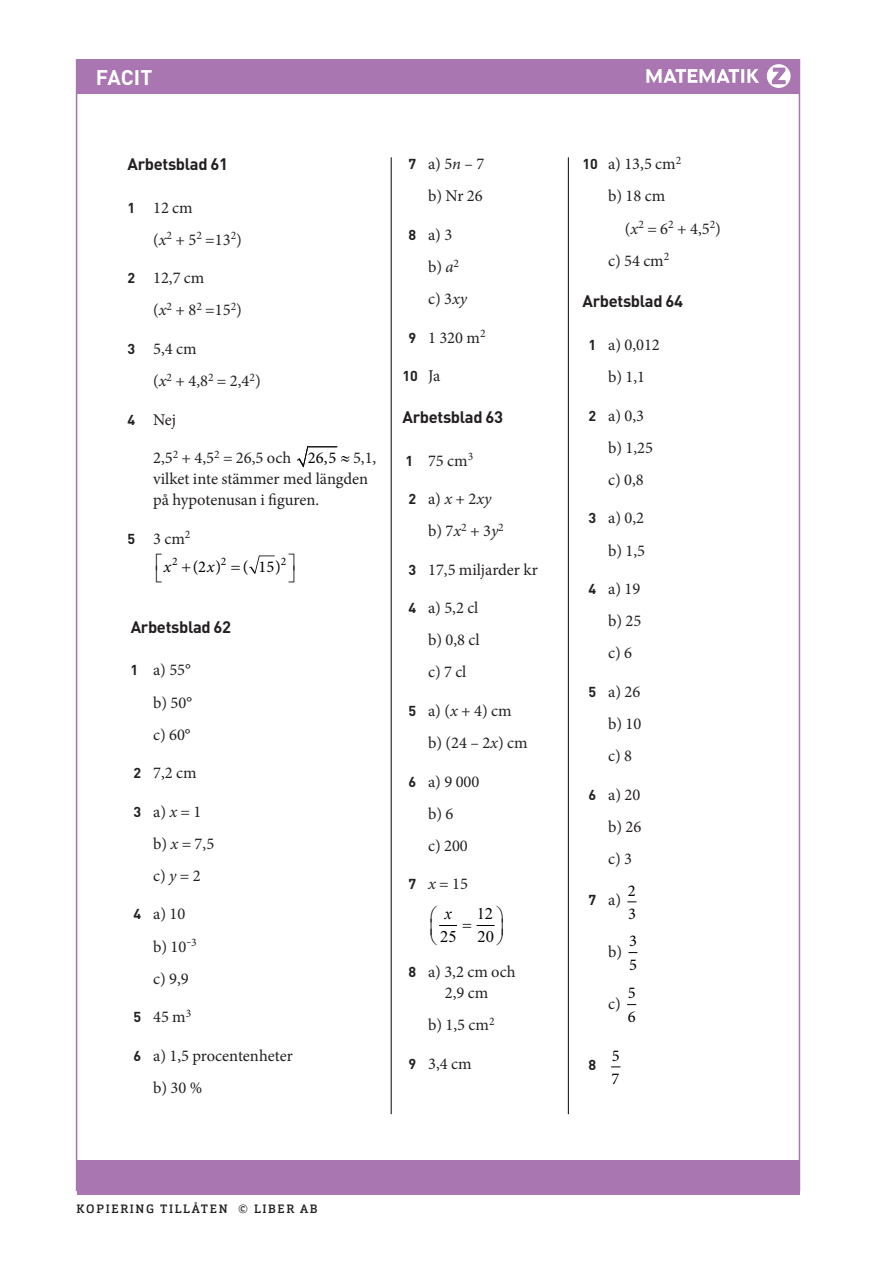
<style>
.page{position:relative;width:893px;height:1263px;background:#fff}
.page>*{position:absolute;margin:0;border:0;box-sizing:border-box;transform-origin:0 0}
.t1{font:700 21px "DIN Pro";letter-spacing:.005em;color:#fff}
.t2{font:700 21px "Arial";color:#a976b2}
.t3{font:16.5px/32.1px "Minion Pro";color:#231f20}
.t4{font:700 16.5px "DIN Pro";letter-spacing:-.02em;color:#231f20}
.t5{font:16.5px/23.1px "Minion Pro";color:#000}
.t6{font:16.5px/23.1px "Times New Roman";color:#000}
.t7{font:italic 16.5px "Times New Roman";color:#000}
.t8{font:700 14.25px "DIN Pro";color:#231f20}
.t9{font:500 12px "Orgon Slab";letter-spacing:.14em;color:#231f20}
.t10{font:11.55px "Minion Pro";color:#000}
.s1{font-family:"DIN Pro";font-weight:700;font-size:14.25px}
.s2{font-style:italic}
.s3{color:#000}
.s4{font-style:italic;color:#000}
.s5{font-family:"Minion Pro";font-weight:400;font-size:16.5px}
</style>
<div class="page">
<div style="left:77px;top:59px;width:722px;height:34px;background:#a976b2"></div>
<div style="left:77px;top:1160px;width:722px;height:34px;background:#a976b2"></div>
<div style="left:767px;top:64px;width:24px;height:24px;background:#fff;border-radius:50%"></div>
<svg style="left:646px;top:69px;width:113px;height:14px"></svg>
<svg style="left:772px;top:67px;width:14px;height:18px"></svg>
<svg style="left:297px;top:446px;width:40px;height:21px"></svg>
<svg style="left:249px;top:555px;width:26px;height:19px"></svg>
<hr style="left:391px;top:157px;width:1px;height:957px;background:#231f20">
<hr style="left:568px;top:157px;width:1px;height:957px;background:#231f20">
<svg style="left:439px;top:925px;width:18px;height:1px"></svg>
<svg style="left:476px;top:925px;width:19px;height:1px"></svg>
<p class="t1" style="left:96px;top:63px;width:58px">FACIT</p>
<p class="t2" style="left:772px;top:61px;width:14px">Z</p>
<p class="t4" style="left:128px;top:153px;width:102px">Arbetsblad 61</p>
<p class="t3" style="left:153px;top:191px;width:90px;text-indent:-26px"><span class="s1">1</span> 12 cm<br>(<span class="s2">x</span><sup>2</sup> + 5<sup>2</sup> =13<sup>2</sup>)</p>
<p class="t3" style="left:153px;top:262px;width:90px;text-indent:-26px"><span class="s1">2</span> 12,7 cm<br>(<span class="s2">x</span><sup>2</sup> + 8<sup>2</sup> =15<sup>2</sup>)</p>
<p class="t3" style="left:153px;top:333px;width:109px;text-indent:-26px"><span class="s1">3</span> 5,4 cm<br>(<span class="s2">x</span><sup>2</sup> + 4,8<sup>2</sup> = 2,4<sup>2</sup>)</p>
<p class="t3" style="left:128px;top:403px;width:50px"><span class="s1">4</span> Nej</p>
<p class="t3" style="left:153px;top:447px;width:225px;line-height:21px">2,5<sup>2</sup> + 4,5<sup>2</sup> = 26,5 och <span class="s3">26,5</span> <span class="s3">≈</span> 5,1, vilket inte stämmer med längden på hypotenusan i figuren.</p>
<p class="t3" style="left:163px;top:524px;width:29px;line-height:28.5px;text-indent:-36px"><span class="s1">5</span> 3 cm<sup>2 </sup><span class="s4">x</span></p>
<p class="t10" style="left:172px;top:553px;width:7px">2</p>
<p class="t10" style="left:221px;top:553px;width:7px">2</p>
<p class="t10" style="left:281px;top:553px;width:7px">2</p>
<p class="t5" style="left:193px;top:555px;width:30px">( )</p>
<p class="t5" style="left:243px;top:555px;width:7px">(</p>
<p class="t5" style="left:258px;top:555px;width:24px">15)</p>
<p class="t5" style="left:198px;top:555px;width:18px">2<span class="s2">x</span></p>
<p class="t4" style="left:131px;top:615px;width:102px">Arbetsblad 62</p>
<p class="t3" style="left:153px;top:654px;width:40px;text-align:justify;text-indent:-23px"><span class="s1">1</span> a) 55° b) 50° c) 60°</p>
<p class="t3" style="left:134px;top:757px;width:65px"><span class="s1">2</span> 7,2 cm</p>
<p class="t3" style="left:153px;top:795px;width:63px;text-indent:-20px"><span class="s1">3</span> a) <span class="s2">x</span> = 1 b) <span class="s2">x</span> = 7,5 c) <span class="s2">y</span> = 2</p>
<p class="t3" style="left:153px;top:898px;width:45px;text-indent:-20px"><span class="s1">4</span> a) 10 b) 10<sup>‒3 </sup>c) 9,9</p>
<p class="t3" style="left:134px;top:1001px;width:59px"><span class="s1">5</span> 45 m<sup>3</sup></p>
<p class="t3" style="left:153px;top:1039px;width:141px;text-indent:-20px"><span class="s1">6</span> a) 1,5 procentenheter b) 30 %</p>
<p class="t3" style="left:408px;top:148px;width:77px;text-align:right"><span class="s1">7</span> a) 5<span class="s2">n</span> – 7 b) Nr 26</p>
<p class="t3" style="left:428px;top:219px;width:41px;text-indent:-20px"><span class="s1">8</span> a) 3 b) <span class="s2">a</span><sup>2 </sup>c) 3<span class="s2">xy</span></p>
<p class="t3" style="left:408px;top:321px;width:79px"><span class="s1">9</span> 1 320 m<sup>2</sup></p>
<p class="t8" style="left:403px;top:366px;width:39px">10 <span class="s5">Ja</span></p>
<p class="t4" style="left:403px;top:406px;width:102px">Arbetsblad 63</p>
<p class="t3" style="left:405px;top:444px;width:69px"><span class="s1">1</span> 75 cm<sup>3</sup></p>
<p class="t3" style="left:428px;top:483px;width:77px;text-indent:-20px"><span class="s1">2</span> a) <span class="s2">x</span> + 2<span class="s2">xy </span>b) 7<span class="s2">x</span><sup>2</sup> + 3<span class="s2">y</span><sup>2</sup></p>
<p class="t3" style="left:408px;top:553px;width:131px"><span class="s1">3</span> 17,5 miljarder kr</p>
<p class="t3" style="left:428px;top:592px;width:53px;text-align:justify;text-indent:-20px"><span class="s1">4</span> a) 5,2 cl b) 0,8 cl c) 7 cl</p>
<p class="t3" style="left:428px;top:695px;width:101px;text-indent:-20px"><span class="s1">5</span> a) (<span class="s2">x</span> + 4) cm b) (24 – 2<span class="s2">x</span>) cm</p>
<p class="t3" style="left:408px;top:765px;width:72px;text-align:center"><span class="s1">6</span> a) 9 000 b) 6<br>c) 200</p>
<p class="t3" style="left:408px;top:868px;width:61px"><span class="s1">7</span> <span class="s2">x</span> = 15</p>
<p class="t7" style="left:445px;top:902px;width:9px">x</p>
<p class="t6" style="left:440px;top:925px;width:18px">25</p>
<p class="t6" style="left:477px;top:902px;width:19px">12<br>20</p>
<p class="t3" style="left:408px;top:961px;width:108px;line-height:21px;text-align:center"><span class="s1">8</span> a) 3,2 cm och<br>2,9 cm</p>
<p class="t3" style="left:428px;top:1009px;width:68px">b) 1,5 cm<sup>2</sup></p>
<p class="t3" style="left:408px;top:1047px;width:65px"><span class="s1">9</span> 3,4 cm</p>
<p class="t9" style="left:77px;top:1201px;width:243px">KOPIERING TILLÅTEN © LIBER AB</p>
<p class="t3" style="left:583px;top:148px;width:100px"><span class="s1">10</span> a) 13,5 cm<sup>2</sup></p>
<p class="t3" style="left:608px;top:180px;width:59px">b) 18 cm</p>
<p class="t3" style="left:625px;top:212px;width:98px">(<span class="s2">x</span><sup>2</sup> = 6<sup>2</sup> + 4,5<sup>2</sup>)</p>
<p class="t3" style="left:608px;top:244px;width:63px">c) 54 cm<sup>2</sup></p>
<p class="t4" style="left:583px;top:290px;width:102px">Arbetsblad 64</p>
<p class="t3" style="left:588px;top:329px;width:73px;text-align:center"><span class="s1">1</span> a) 0,012 b) 1,1</p>
<p class="t3" style="left:608px;top:399px;width:46px;text-indent:-20px"><span class="s1">2</span> a) 0,3 b) 1,25 c) 0,8</p>
<p class="t3" style="left:588px;top:502px;width:58px;text-align:right"><span class="s1">3</span> a) 0,2 b) 1,5</p>
<p class="t3" style="left:608px;top:573px;width:35px;text-align:justify;text-indent:-20px"><span class="s1">4</span> a) 19 b) 25 c) 6</p>
<p class="t3" style="left:608px;top:675px;width:35px;text-align:justify;text-indent:-20px"><span class="s1">5</span> a) 26 b) 10 c) 8</p>
<p class="t3" style="left:608px;top:778px;width:35px;text-align:justify;text-indent:-20px"><span class="s1">6</span> a) 20 b) 26 c) 3</p>
<p class="t3" style="left:588px;top:884px;width:34px"><span class="s1">7</span> a)</p>
<p class="t5" style="left:628px;top:879px;width:10px">2<br>3</p>
<p class="t3" style="left:608px;top:936px;width:16px">b)</p>
<p class="t5" style="left:629px;top:930px;width:9px">3<br>5</p>
<p class="t3" style="left:608px;top:988px;width:14px">c)</p>
<p class="t5" style="left:628px;top:982px;width:10px">5<br>6</p>
<p class="t8" style="left:588px;top:1055px;width:9px">8</p>
<p class="t5" style="left:612px;top:1044px;width:10px">5<br>7</p>
</div>
